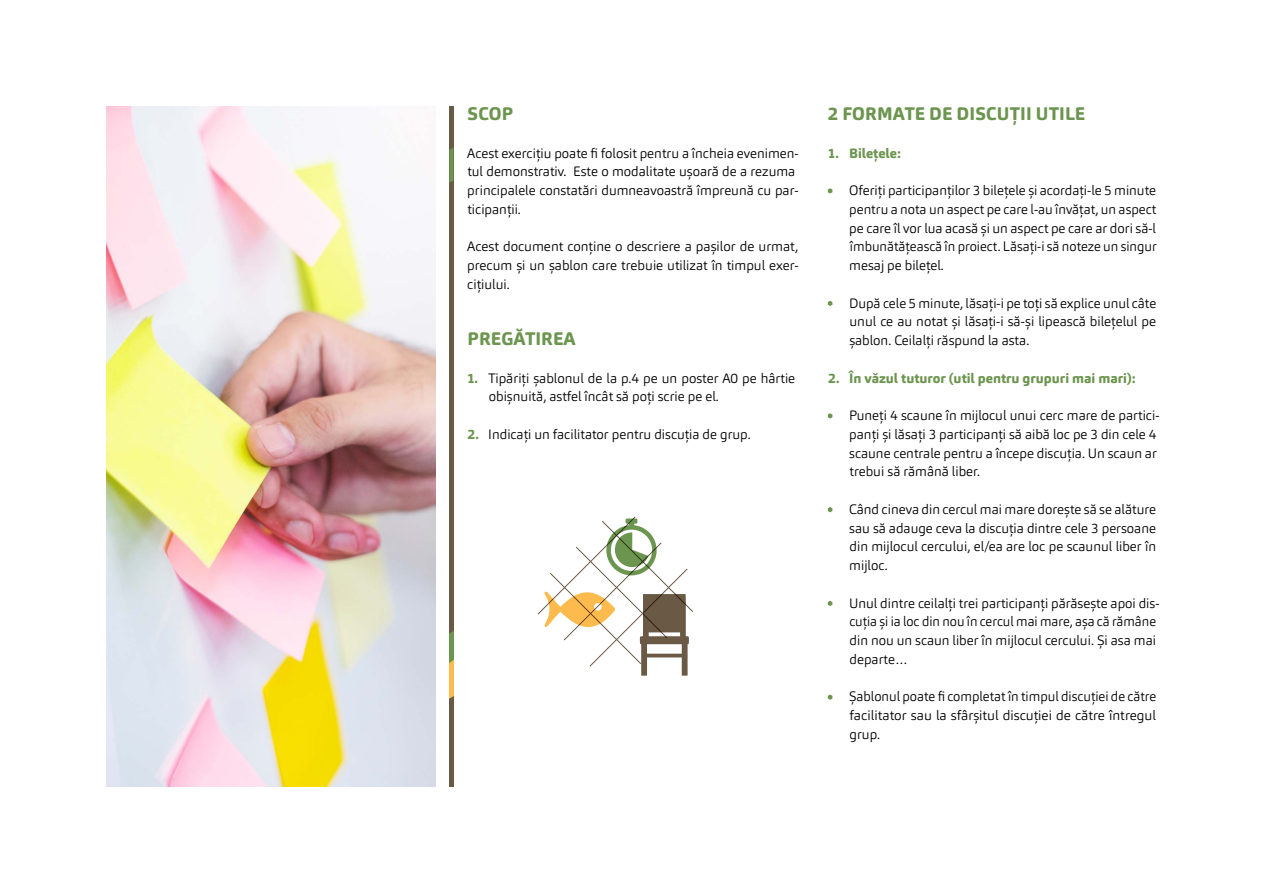
<style>
.page{position:relative;width:1263px;height:893px;background:#fff}
.page>*{position:absolute;margin:0;border:0;box-sizing:border-box;transform-origin:0 0}
.t1{font:800 18px "Carnas";letter-spacing:.01em;color:#6c954f}
.t2{font:300 13.5px/18.8px "Carnas";color:#000;text-align:justify}
.t3{font:800 13.5px "Carnas";color:#6c954f}
.s1{font-weight:800;color:#6c954f}
</style>
<div class="page">
<svg style="left:828px;top:188px;width:4px;height:6px"></svg>
<svg style="left:828px;top:301px;width:4px;height:5px"></svg>
<svg style="left:828px;top:413px;width:4px;height:6px"></svg>
<svg style="left:828px;top:507px;width:4px;height:5px"></svg>
<svg style="left:828px;top:601px;width:4px;height:5px"></svg>
<svg style="left:828px;top:694px;width:4px;height:6px"></svg>
<div style="left:449px;top:106px;width:5px;height:681px;background:#6a5945"></div>
<svg style="left:449px;top:147px;width:5px;height:36px"></svg>
<svg style="left:449px;top:630px;width:5px;height:69px"></svg>
<img style="left:106px;top:106px;width:329px;height:681px">
<svg style="left:537px;top:516px;width:157px;height:160px"></svg>
<h1 class="t1" style="left:468px;top:102px;width:47px">SCOP</h1>
<p class="t2" style="left:467px;top:143px;width:333px;text-align:left">Acest exercițiu poate fi folosit pentru a încheia evenimen&shy;tul demonstrativ. Este o modalitate ușoară de a rezuma principalele constatări dumneavoastră împreună cu par&shy;ticipanții.</p>
<p class="t2" style="left:467px;top:237px;width:333px">Acest document conține o descriere a pașilor de urmat, precum și un șablon care trebuie utilizat în timpul exer&shy;cițiului.</p>
<h1 class="t1" style="left:467px;top:327px;width:110px">PREGĂTIREA</h1>
<p class="t2" style="left:489px;top:368px;width:308px;text-indent:-22px"><span class="s1">1.</span> Tipăriți șablonul de la p.4 pe un poster A0 pe hârtie obișnuită, astfel încât să poți scrie pe el.</p>
<p class="t2" style="left:467px;top:425px;width:285px"><span class="s1">2.</span> Indicați un facilitator pentru discuția de grup.</p>
<h1 class="t1" style="left:828px;top:102px;width:259px">2 FORMATE DE DISCUȚII UTILE</h1>
<p class="t3" style="left:827px;top:144px;width:75px">1. Bilețele:</p>
<p class="t2" style="left:849px;top:181px;width:309px">Oferiți participanților 3 bilețele și acordați-le 5 minute pentru a nota un aspect pe care l-au învățat, un aspect pe care îl vor lua acasă și un aspect pe care ar dori să-l îmbunătățească în proiect. Lăsați-i să noteze un singur mesaj pe bilețel.</p>
<p class="t2" style="left:849px;top:293px;width:309px">După cele 5 minute, lăsați-i pe toți să explice unul câte unul ce au notat și lăsați-i să-și lipească bilețelul pe șablon. Ceilalți răspund la asta.</p>
<p class="t3" style="left:828px;top:369px;width:309px">2. În văzul tuturor (util pentru grupuri mai mari):</p>
<p class="t2" style="left:849px;top:406px;width:312px;text-align:left">Puneți 4 scaune în mijlocul unui cerc mare de partici&shy;panți și lăsați 3 participanți să aibă loc pe 3 din cele 4 scaune centrale pentru a începe discuția. Un scaun ar trebui să rămână liber.</p>
<p class="t2" style="left:849px;top:500px;width:309px">Când cineva din cercul mai mare dorește să se alăture sau să adauge ceva la discuția dintre cele 3 persoane din mijlocul cercului, el/ea are loc pe scaunul liber în mijloc.</p>
<p class="t2" style="left:849px;top:593px;width:312px;text-align:left">Unul dintre ceilalți trei participanți părăsește apoi dis&shy;cuția și ia loc din nou în cercul mai mare, așa că rămâne din nou un scaun liber în mijlocul cercului. Și asa mai departe…</p>
<p class="t2" style="left:849px;top:687px;width:309px">Șablonul poate fi completat în timpul discuției de către facilitator sau la sfârșitul discuției de către întregul grup.</p>
</div>
